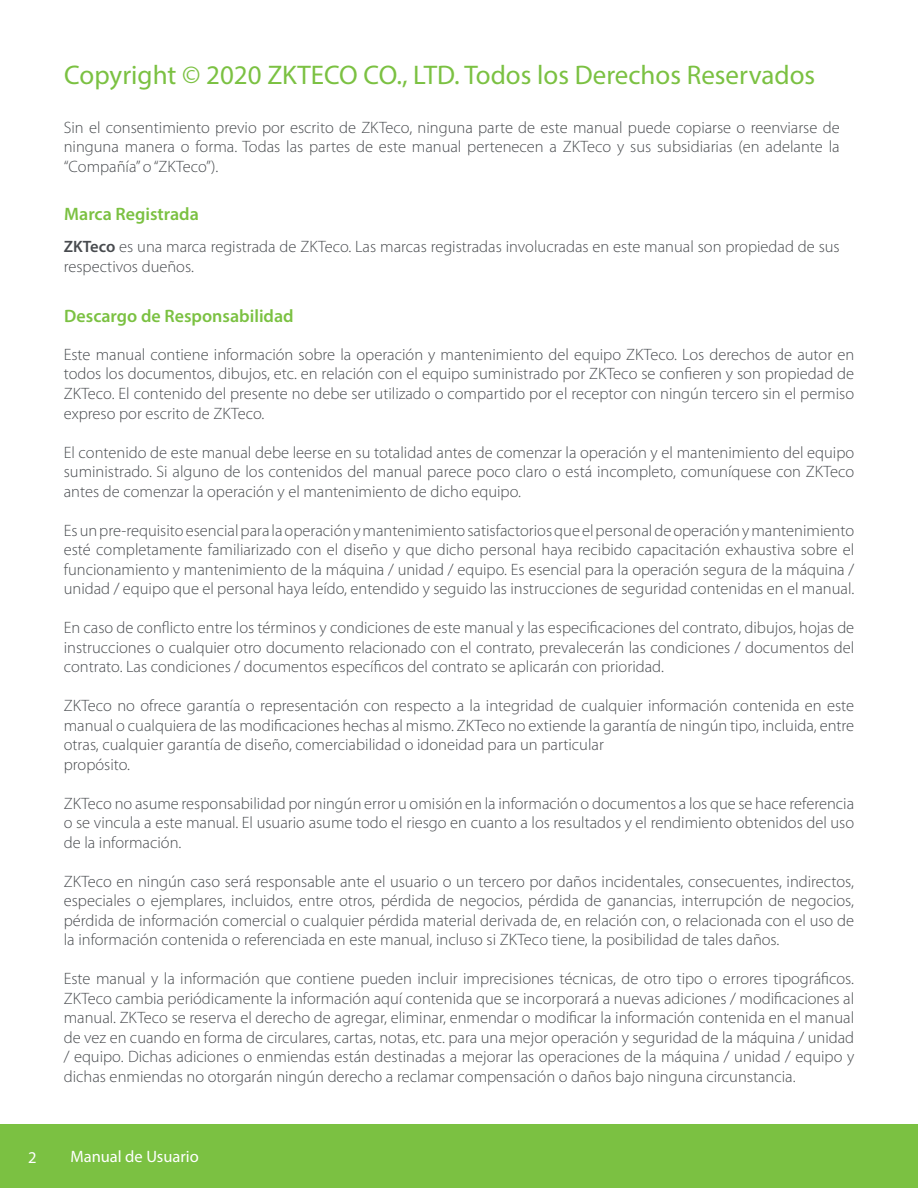
<style>
.page{position:relative;width:918px;height:1188px;background:#fff}
.page>*{position:absolute;margin:0;border:0;box-sizing:border-box;transform-origin:0 0}
.t1{font:27px "Myriad Pro";color:#7bc142}
.t2{font:600 18px "Myriad Pro";color:#7bc142}
.t3{font:300 16.5px/19.5px "Myriad Pro";color:#484b4f;text-align:justify}
.t4{font:16.5px "Myriad Pro";color:#fff}
.s1{font-weight:600}
</style>
<div class="page">
<div style="left:0;top:1124px;width:918px;height:64px;background:#7bc142"></div>
<h1 class="t1" style="left:64px;top:58px;width:753px">Copyright © 2020 ZKTECO CO., LTD. Todos los Derechos Reservados</h1>
<p class="t3" style="left:64px;top:117px;width:777px">Sin el consentimiento previo por escrito de ZKTeco, ninguna parte de este manual puede copiarse o reenviarse de ninguna manera o forma. Todas las partes de este manual pertenecen a ZKTeco y sus subsidiarias (en adelante la “Compañía” o “ZKTeco”).</p>
<p class="t2" style="left:64px;top:203px;width:136px">Marca Registrada</p>
<p class="t3" style="left:64px;top:237px;width:778px"><span class="s1">ZKTeco</span> es una marca registrada de ZKTeco. Las marcas registradas involucradas en este manual son propiedad de sus respectivos dueños.</p>
<p class="t2" style="left:64px;top:305px;width:231px">Descargo de Responsabilidad</p>
<p class="t3" style="left:64px;top:345px;width:792px">Este manual contiene información sobre la operación y mantenimiento del equipo ZKTeco. Los derechos de autor en todos los documentos, dibujos, etc. en relación con el equipo suministrado por ZKTeco se confieren y son propiedad de ZKTeco. El contenido del presente no debe ser utilizado o compartido por el receptor con ningún tercero sin el permiso expreso por escrito de ZKTeco.</p>
<p class="t3" style="left:64px;top:442px;width:792px">El contenido de este manual debe leerse en su totalidad antes de comenzar la operación y el mantenimiento del equipo suministrado. Si alguno de los contenidos del manual parece poco claro o está incompleto, comuníquese con ZKTeco antes de comenzar la operación y el mantenimiento de dicho equipo.</p>
<p class="t3" style="left:64px;top:520px;width:792px">Es un pre-requisito esencial para la operación y mantenimiento satisfactorios que el personal de operación y mantenimiento esté completamente familiarizado con el diseño y que dicho personal haya recibido capacitación exhaustiva sobre el funcionamiento y mantenimiento de la máquina / unidad / equipo. Es esencial para la operación segura de la máquina / unidad / equipo que el personal haya leído, entendido y seguido las instrucciones de seguridad contenidas en el manual.</p>
<p class="t3" style="left:64px;top:618px;width:792px">En caso de conflicto entre los términos y condiciones de este manual y las especificaciones del contrato, dibujos, hojas de instrucciones o cualquier otro documento relacionado con el contrato, prevalecerán las condiciones / documentos del contrato. Las condiciones / documentos específicos del contrato se aplicarán con prioridad.</p>
<p class="t3" style="left:64px;top:696px;width:792px;text-align:left">ZKTeco no ofrece garantía o representación con respecto a la integridad de cualquier información contenida en este manual o cualquiera de las modificaciones hechas al mismo. ZKTeco no extiende la garantía de ningún tipo, incluida, entre otras, cualquier garantía de diseño, comerciabilidad o idoneidad para un particular<br>propósito.</p>
<p class="t3" style="left:64px;top:793px;width:792px">ZKTeco no asume responsabilidad por ningún error u omisión en la información o documentos a los que se hace referencia o se vincula a este manual. El usuario asume todo el riesgo en cuanto a los resultados y el rendimiento obtenidos del uso de la información.</p>
<p class="t3" style="left:64px;top:871px;width:792px">ZKTeco en ningún caso será responsable ante el usuario o un tercero por daños incidentales, consecuentes, indirectos, especiales o ejemplares, incluidos, entre otros, pérdida de negocios, pérdida de ganancias, interrupción de negocios, pérdida de información comercial o cualquier pérdida material derivada de, en relación con, o relacionada con el uso de la información contenida o referenciada en este manual, incluso si ZKTeco tiene, la posibilidad de tales daños.</p>
<p class="t3" style="left:64px;top:969px;width:792px">Este manual y la información que contiene pueden incluir imprecisiones técnicas, de otro tipo o errores tipográficos.<br>ZKTeco cambia periódicamente la información aquí contenida que se incorporará a nuevas adiciones / modificaciones al manual. ZKTeco se reserva el derecho de agregar, eliminar, enmendar o modificar la información contenida en el manual de vez en cuando en forma de circulares, cartas, notas, etc. para una mejor operación y seguridad de la máquina / unidad / equipo. Dichas adiciones o enmiendas están destinadas a mejorar las operaciones de la máquina / unidad / equipo y dichas enmiendas no otorgarán ningún derecho a reclamar compensación o daños bajo ninguna circunstancia.</p>
<p class="t4" style="left:28px;top:1147px;width:10px">2</p>
<p class="t4" style="left:70px;top:1147px;width:130px">Manual de Usuario</p>
</div>
